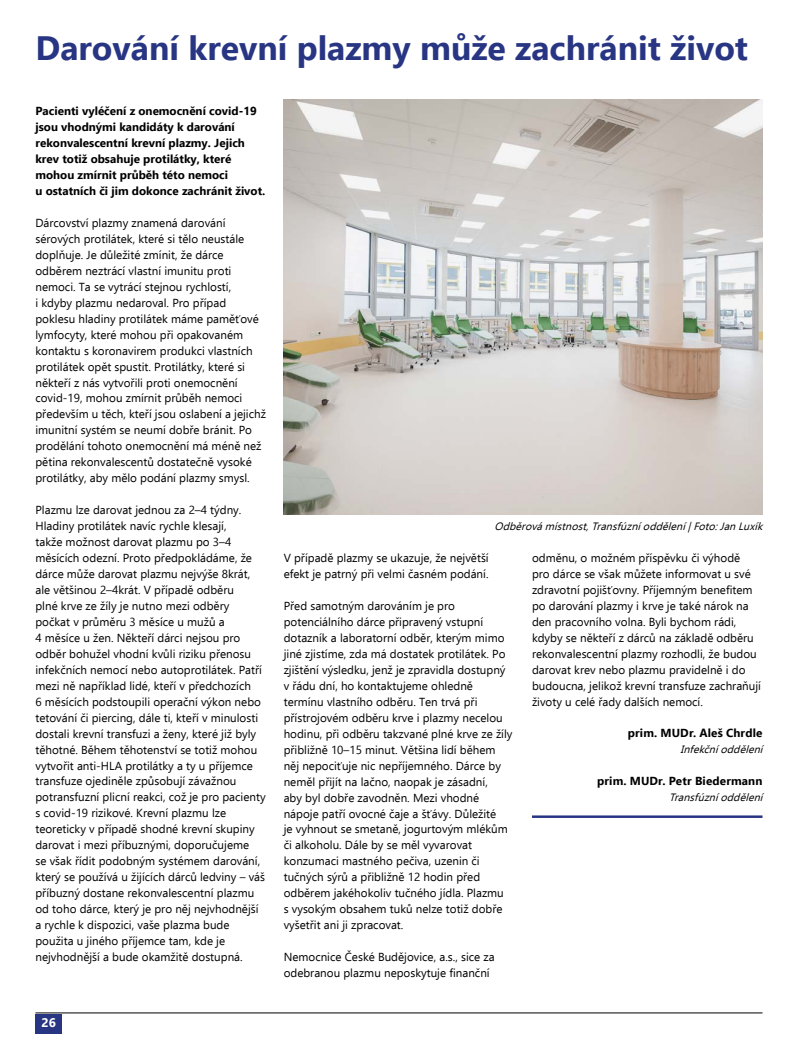
<style>
.page{position:relative;width:798px;height:1053px;background:#fff}
.page>*{position:absolute;margin:0;border:0;box-sizing:border-box;transform-origin:0 0}
.t1{font:700 33.75px "Ebrima";color:#283583}
.t2{font:700 12.5px "Ebrima";color:#fff}
.t3{font:11.62px/16px "Ebrima";color:#000}
.t4{font:700 11.62px/16px "Ebrima";color:#000}
.t5{font:italic 10.62px "Ebrima";color:#000}
</style>
<div class="page">
<div style="left:35px;top:1013px;width:27px;height:20px;background:#283583"></div>
<hr style="left:35px;top:1012px;width:727px;height:1px;background:#000">
<img style="left:283px;top:99px;width:479px;height:415px">
<hr style="left:531px;top:815px;width:231px;height:2px;background:#283583">
<h1 class="t1" style="left:35px;top:22px;width:713px">Darování krevní plazmy může zachránit život</h1>
<p class="t4" style="left:35px;top:102px;width:231px">Pacienti vyléčení z onemocnění covid‑19 jsou vhodnými kandidáty k darování rekonvalescentní krevní plazmy. Jejich krev totiž obsahuje protilátky, které mohou zmírnit průběh této nemoci<br>u ostatních či jim dokonce zachránit život.</p>
<p class="t3" style="left:35px;top:214px;width:232px">Dárcovství plazmy znamená darování sérových protilátek, které si tělo neustále doplňuje. Je důležité zmínit, že dárce odběrem neztrácí vlastní imunitu proti nemoci. Ta se vytrácí stejnou rychlostí,<br>i kdyby plazmu nedaroval. Pro případ poklesu hladiny protilátek máme paměťové lymfocyty, které mohou při opakovaném kontaktu s koronavirem produkci vlastních protilátek opět spustit. Protilátky, které si někteří z nás vytvořili proti onemocnění covid‑19, mohou zmírnit průběh nemoci především u těch, kteří jsou oslabení a jejichž imunitní systém se neumí dobře bránit. Po prodělání tohoto onemocnění má méně než pětina rekonvalescentů dostatečně vysoké protilátky, aby mělo podání plazmy smysl.</p>
<p class="t3" style="left:35px;top:501px;width:231px">Plazmu lze darovat jednou za 2–4 týdny.<br>Hladiny protilátek navíc rychle klesají,<br>takže možnost darovat plazmu po 3–4 měsících odezní. Proto předpokládáme, že dárce může darovat plazmu nejvýše 8krát, ale většinou 2–4krát. V případě odběru<br>plné krve ze žíly je nutno mezi odběry počkat v průměru 3 měsíce u mužů a<br>4 měsíce u žen. Někteří dárci nejsou pro odběr bohužel vhodní kvůli riziku přenosu infekčních nemocí nebo autoprotilátek. Patří mezi ně například lidé, kteří v předchozích<br>6 měsících podstoupili operační výkon nebo tetování či piercing, dále ti, kteří v minulosti dostali krevní transfuzi a ženy, které již byly těhotné. Během těhotenství se totiž mohou vytvořit anti‑HLA protilátky a ty u příjemce transfuze ojediněle způsobují závažnou potransfuzní plicní reakci, což je pro pacienty s covid‑19 rizikové. Krevní plazmu lze teoreticky v případě shodné krevní skupiny darovat i mezi příbuznými, doporučujeme<br>se však řídit podobným systémem darování, který se používá u žijících dárců ledviny – váš příbuzný dostane rekonvalescentní plazmu od toho dárce, který je pro něj nejvhodnější a rychle k dispozici, vaše plazma bude použita u jiného příjemce tam, kde je nejvhodnější a bude okamžitě dostupná.</p>
<p class="t5" style="left:494px;top:518px;width:273px">Odběrovámístnost,Transfúzníoddělení|Foto:JanLuxík</p>
<p class="t3" style="left:531px;top:549px;width:230px">odměnu, o možném příspěvku či výhodě<br>pro dárce se však můžete informovat u své zdravotní pojišťovny. Příjemným benefitem po darování plazmy i krve je také nárok na den pracovního volna. Byli bychom rádi, kdyby se někteří z dárců na základě odběru rekonvalescentní plazmy rozhodli, že budou darovat krev nebo plazmu pravidelně i do budoucna, jelikož krevní transfuze zachraňují životy u celé řady dalších nemocí.</p>
<p class="t4" style="left:627px;top:724px;width:136px">prim. MUDr. Aleš Chrdle</p>
<p class="t5" style="left:680px;top:741px;width:87px">Infekčníoddělení</p>
<p class="t4" style="left:597px;top:772px;width:167px">prim. MUDr. Petr Biedermann</p>
<p class="t5" style="left:668px;top:789px;width:99px">Transfúzníoddělení</p>
<p class="t3" style="left:283px;top:549px;width:206px">V případě plazmy se ukazuje, že největší efekt je patrný při velmi časném podání.</p>
<p class="t3" style="left:283px;top:597px;width:230px">Před samotným darováním je pro potenciálního dárce připravený vstupní dotazník a laboratorní odběr, kterým mimo jiné zjistíme, zda má dostatek protilátek. Po zjištění výsledku, jenž je zpravidla dostupný v řádu dní, ho kontaktujeme ohledně termínu vlastního odběru. Ten trvá při přístrojovém odběru krve i plazmy necelou hodinu, při odběru takzvané plné krve ze žíly přibližně 10–15 minut. Většina lidí během něj nepociťuje nic nepříjemného. Dárce by neměl přijít na lačno, naopak je zásadní,<br>aby byl dobře zavodněn. Mezi vhodné nápoje patří ovocné čaje a šťávy. Důležité<br>je vyhnout se smetaně, jogurtovým mlékům či alkoholu. Dále by se měl vyvarovat konzumaci mastného pečiva, uzenin či tučných sýrů a přibližně 12 hodin před odběrem jakéhokoliv tučného jídla. Plazmu<br>s vysokým obsahem tuků nelze totiž dobře vyšetřit ani ji zpracovat.</p>
<p class="t3" style="left:283px;top:948px;width:212px">Nemocnice České Budějovice, a.s., sice za odebranou plazmu neposkytuje finanční</p>
<p class="t2" style="left:42px;top:1013px;width:16px">26</p>
</div>
